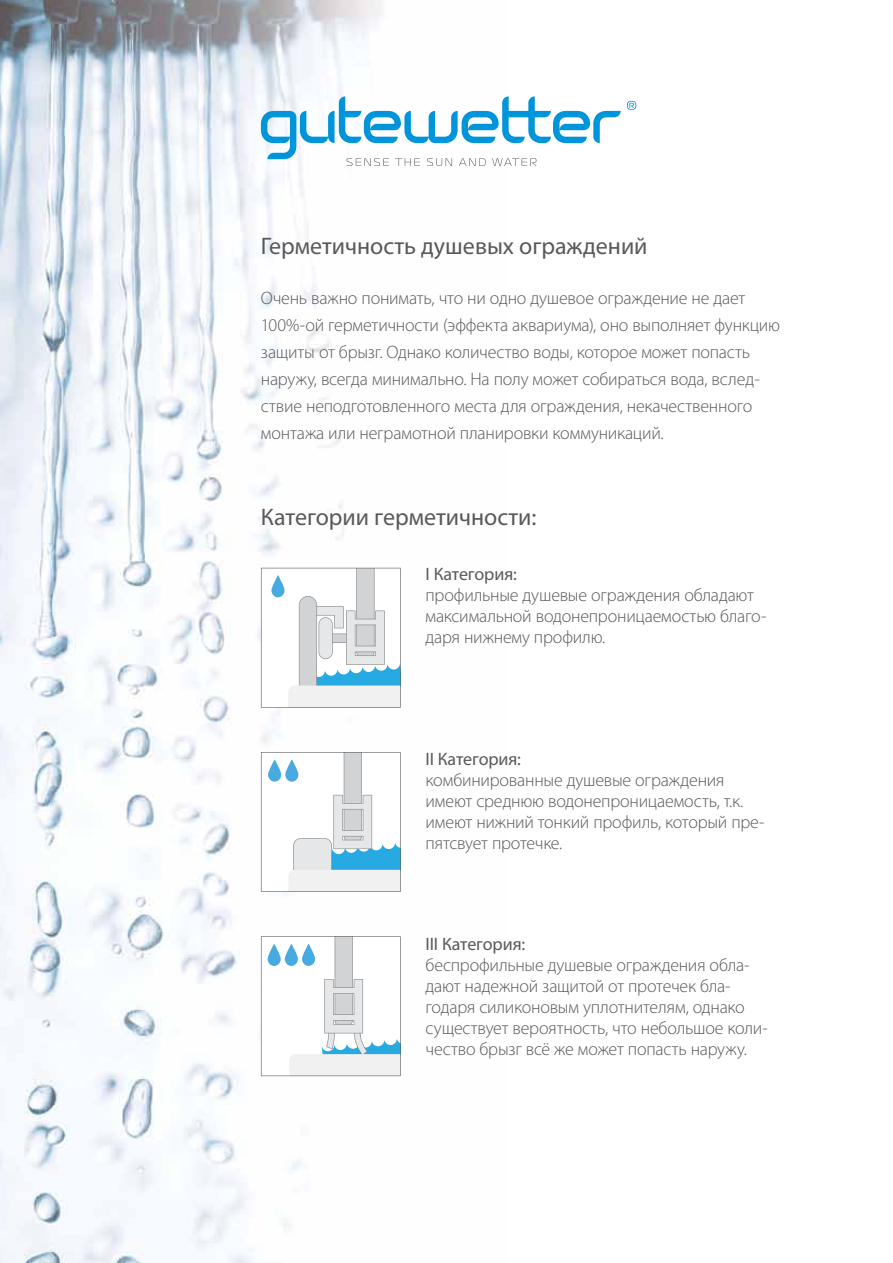
<style>
.page{position:relative;width:893px;height:1263px;background:#fff}
.page>*{position:absolute;margin:0;border:0;box-sizing:border-box;transform-origin:0 0}
.t1{font:24px "Myriad Pro";color:#58595b}
.t2{font:300 18px/21px "Myriad Pro";letter-spacing:-.01em;color:#58595b}
.t3{font:18px "Myriad Pro";letter-spacing:-.005em;color:#58595b}
</style>
<div class="page">
<img style="left:0;top:0;width:440px;height:1263px">
<svg style="left:627px;top:101px;width:9px;height:9px"></svg>
<svg style="left:261px;top:96px;width:360px;height:70px"></svg>
<svg style="left:261px;top:568px;width:140px;height:139px"></svg>
<svg style="left:271px;top:575px;width:14px;height:22px"></svg>
<svg style="left:261px;top:752px;width:140px;height:140px"></svg>
<svg style="left:268px;top:759px;width:13px;height:23px"></svg>
<svg style="left:285px;top:759px;width:13px;height:23px"></svg>
<svg style="left:261px;top:936px;width:140px;height:140px"></svg>
<svg style="left:268px;top:944px;width:13px;height:22px"></svg>
<svg style="left:285px;top:944px;width:13px;height:22px"></svg>
<svg style="left:302px;top:944px;width:13px;height:22px"></svg>
<h1 class="t1" style="left:261px;top:231px;width:388px">Герметичность душевых ограждений</h1>
<p class="t2" style="left:261px;top:284px;width:521px;line-height:27px">Очень важно понимать, что ни одно душевое ограждение не дает 100%-ой герметичности (эффекта аквариума), оно выполняет функцию защиты от брызг. Однако количество воды, которое может попасть наружу, всегда минимально. На полу может собираться вода, вслед&shy;ствие неподготовленного места для ограждения, некачественного монтажа или неграмотной планировки коммуникаций.</p>
<h1 class="t1" style="left:261px;top:503px;width:277px">Категории герметичности:</h1>
<p class="t3" style="left:426px;top:563px;width:93px">I Категория:</p>
<p class="t2" style="left:426px;top:584px;width:342px">профильные душевые ограждения обладают максимальной водонепроницаемостью благо&shy;даря нижнему профилю.</p>
<p class="t3" style="left:426px;top:748px;width:97px">II Категория:</p>
<p class="t2" style="left:426px;top:769px;width:340px">комбинированные душевые ограждения имеют среднюю водонепроницаемость, т.к. имеют нижний тонкий профиль, который пре&shy;пятсвует протечке.</p>
<p class="t3" style="left:426px;top:933px;width:101px">III Категория:</p>
<p class="t2" style="left:426px;top:954px;width:344px">беспрофильные душевые ограждения обла&shy;дают надежной защитой от протечек бла&shy;годаря силиконовым уплотнителям, однако существует вероятность, что небольшое коли&shy;чество брызг всё же может попасть наружу.</p>
</div>
